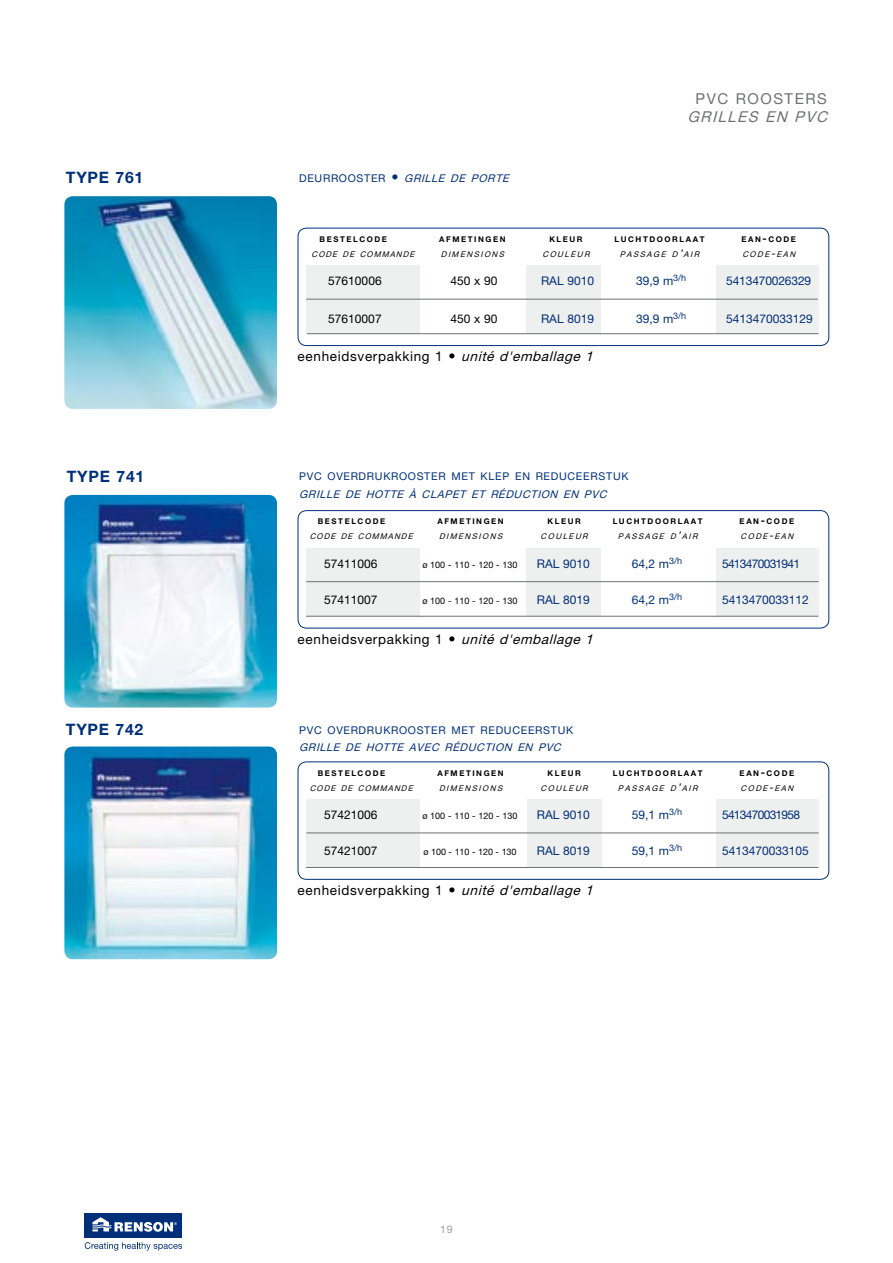
<style>
.page{position:relative;width:893px;height:1263px;background:#fff}
.page>*{position:absolute;margin:0;border:0;box-sizing:border-box;transform-origin:0 0}
.t1{font:700 15.75px "Helvetica Neue LT Std";letter-spacing:.05em;color:#002f79}
.t2{font:italic 15px "Helvetica Neue LT Std";color:#707172}
.t3{font:15px "Helvetica Neue LT Std";color:#707172}
.t4{font:13.5px "Helvetica Neue LT Std";letter-spacing:.05em;color:#000}
.t5{font:12px "Helvetica Neue LT Std";color:#002f79}
.t6{font:12px "Helvetica Neue LT Std";color:#000}
.t7{font:12px "Helvetica Neue LT Std";letter-spacing:-.06em;color:#002f79}
.t8{font:italic 10.65px "Helvetica Neue LT Std";color:#002f79}
.t9{font:10.65px "Helvetica Neue LT Std";letter-spacing:.065em;color:#002f79}
.t10{font:10.5px "Helvetica Neue LT Std";color:#9c9e9f}
.t11{font:9px "Helvetica Neue LT Std";color:#000}
.t12{font:italic 7.8px "Helvetica Neue LT Std";color:#000}
.t13{font:700 7.8px "Helvetica Neue LT Std";letter-spacing:.2em;color:#000}
.s1{font-style:normal}
.s2{font-style:normal;font-size:14.25px}
.s3{font-size:10.5px}
.s4{color:#002f79}
.s5{font-size:14.25px}
.s6{font-style:italic}
.s7{font-size:12px;color:#002f79}
</style>
<div class="page">
<div style="left:85px;top:1213px;width:97px;height:25px;background:#002f79"></div>
<svg style="left:92px;top:1217px;width:85px;height:15px"></svg>
<svg style="left:85px;top:1242px;width:97px;height:9px"></svg>
<img style="left:64px;top:495px;width:213px;height:212px">
<img style="left:64px;top:746px;width:213px;height:213px">
<img style="left:64px;top:196px;width:213px;height:213px">
<div style="left:298px;top:228px;width:531px;height:118px;border:1px solid #002f79;border-radius:9px"></div>
<div style="left:716px;top:265px;width:103px;height:69px;background:#eeefef"></div>
<div style="left:526px;top:265px;width:75px;height:69px;background:#eeefef"></div>
<div style="left:306px;top:265px;width:114px;height:69px;background:#eeefef"></div>
<hr style="left:306px;top:299px;width:512px;height:1px;background:#707172">
<hr style="left:307px;top:333px;width:512px;height:1px;background:#707172">
<div style="left:298px;top:761px;width:531px;height:119px;border:1px solid #002f79;border-radius:9px"></div>
<div style="left:716px;top:799px;width:103px;height:69px;background:#eeefef"></div>
<div style="left:527px;top:799px;width:75px;height:69px;background:#eeefef"></div>
<div style="left:306px;top:799px;width:114px;height:69px;background:#eeefef"></div>
<hr style="left:306px;top:832px;width:513px;height:1px;background:#707172">
<hr style="left:306px;top:867px;width:512px;height:1px;background:#707172">
<div style="left:298px;top:510px;width:531px;height:118px;border:1px solid #002f79;border-radius:9px"></div>
<div style="left:716px;top:548px;width:103px;height:68px;background:#eeefef"></div>
<div style="left:526px;top:548px;width:75px;height:68px;background:#eeefef"></div>
<div style="left:306px;top:548px;width:114px;height:68px;background:#eeefef"></div>
<hr style="left:306px;top:581px;width:513px;height:1px;background:#707172">
<hr style="left:306px;top:616px;width:512px;height:1px;background:#707172">
<h1 class="t1" style="left:66px;top:167px;width:79px">TYPE 761</h1>
<h3 class="t8" style="left:299px;top:172px;width:214px"><span class="s1">DEURROOSTER</span> <span class="s2">•</span> GRILLE DE PORTE</h3>
<h2 class="t3" style="left:695px;top:90px;width:53px">PVC ROOSTERS</h2>
<h2 class="t2" style="left:687px;top:108px;width:141px">grilles en PVC</h2>
<h1 class="t1" style="left:67px;top:466px;width:79px">TYPE 741</h1>
<h1 class="t1" style="left:66px;top:720px;width:79px">TYPE 742</h1>
<p class="t13" style="left:320px;top:234px;width:69px">BESTELCODE</p>
<p class="t13" style="left:439px;top:234px;width:68px">AFMETINGEN</p>
<p class="t13" style="left:549px;top:234px;width:35px">KLEUR</p>
<p class="t13" style="left:615px;top:234px;width:91px">LUCHTDOORLAAT</p>
<p class="t13" style="left:741px;top:234px;width:56px">EAN<span class="s3">-</span>CODE</p>
<p class="t12" style="left:312px;top:249px;width:107px">CODE DE COMMANDE</p>
<p class="t12" style="left:441px;top:249px;width:67px">DIMENSIONS</p>
<p class="t12" style="left:542px;top:249px;width:51px">COULEUR</p>
<p class="t12" style="left:620px;top:249px;width:83px">PASSAGE D<span class="s3">’</span>AIR</p>
<p class="t12" style="left:742px;top:249px;width:57px">CODE<span class="s3">-</span>EAN</p>
<h3 class="t6" style="left:328px;top:274px;width:55px">57610006</h3>
<h3 class="t6" style="left:451px;top:274px;width:65px">450 x 90 <span class="s4">RAL</span></h3>
<h3 class="t5" style="left:567px;top:274px;width:28px">9010</h3>
<h3 class="t5" style="left:636px;top:274px;width:52px">39,9 m<sup>3/h</sup></h3>
<h3 class="t5" style="left:726px;top:274px;width:87px">5413470026329</h3>
<h3 class="t6" style="left:328px;top:311px;width:55px">57610007</h3>
<h3 class="t6" style="left:451px;top:311px;width:65px">450 x 90 <span class="s4">RAL</span></h3>
<h3 class="t5" style="left:567px;top:311px;width:28px">8019</h3>
<h3 class="t5" style="left:636px;top:311px;width:52px">39,9 m<sup>3/h</sup></h3>
<h3 class="t5" style="left:726px;top:311px;width:88px">5413470033129</h3>
<h3 class="t4" style="left:298px;top:349px;width:301px">eenheidsverpakking 1 <span class="s5">•</span> <span class="s6">unité d'emballage 1</span></h3>
<h3 class="t9" style="left:299px;top:470px;width:331px">PVC OVERDRUKROOSTER MET KLEP EN REDUCEERSTUK</h3>
<h3 class="t8" style="left:299px;top:487px;width:312px">GRILLE DE HOTTE À CLAPET ET RÉDUCTION EN PVC</h3>
<p class="t13" style="left:318px;top:517px;width:69px">BESTELCODE</p>
<p class="t13" style="left:437px;top:517px;width:68px">AFMETINGEN</p>
<p class="t13" style="left:547px;top:517px;width:35px">KLEUR</p>
<p class="t13" style="left:613px;top:517px;width:91px">LUCHTDOORLAAT</p>
<p class="t13" style="left:740px;top:517px;width:56px">EAN<span class="s3">-</span>CODE</p>
<p class="t12" style="left:310px;top:532px;width:107px">CODE DE COMMANDE</p>
<p class="t12" style="left:439px;top:532px;width:67px">DIMENSIONS</p>
<p class="t12" style="left:541px;top:532px;width:51px">COULEUR</p>
<p class="t12" style="left:618px;top:532px;width:83px">PASSAGE D<span class="s3">’</span>AIR</p>
<p class="t12" style="left:740px;top:532px;width:57px">CODE<span class="s3">-</span>EAN</p>
<h3 class="t6" style="left:324px;top:556px;width:55px">57411006</h3>
<p class="t11" style="left:422px;top:559px;width:107px">ø 100 - 110 - 120 - 130 <span class="s7">RAL</span></p>
<h3 class="t5" style="left:563px;top:556px;width:28px">9010</h3>
<h3 class="t5" style="left:632px;top:556px;width:52px">64,2 m<sup>3/h</sup></h3>
<h3 class="t7" style="left:722px;top:556px;width:80px">5413470031941</h3>
<h3 class="t6" style="left:324px;top:592px;width:55px">57411007</h3>
<p class="t11" style="left:422px;top:595px;width:107px">ø 100 - 110 - 120 - 130 <span class="s7">RAL</span></p>
<h3 class="t5" style="left:563px;top:592px;width:28px">8019</h3>
<h3 class="t5" style="left:632px;top:592px;width:52px">64,2 m<sup>3/h</sup></h3>
<h3 class="t5" style="left:722px;top:592px;width:88px">5413470033112</h3>
<h3 class="t4" style="left:298px;top:631px;width:301px">eenheidsverpakking 1 <span class="s5">•</span> <span class="s6">unité d'emballage 1</span></h3>
<h3 class="t9" style="left:299px;top:724px;width:276px">PVC OVERDRUKROOSTER MET REDUCEERSTUK</h3>
<h3 class="t8" style="left:299px;top:741px;width:266px">GRILLE DE HOTTE AVEC RÉDUCTION EN PVC</h3>
<p class="t13" style="left:318px;top:768px;width:69px">BESTELCODE</p>
<p class="t13" style="left:437px;top:768px;width:68px">AFMETINGEN</p>
<p class="t13" style="left:547px;top:768px;width:35px">KLEUR</p>
<p class="t13" style="left:613px;top:768px;width:91px">LUCHTDOORLAAT</p>
<p class="t13" style="left:740px;top:768px;width:56px">EAN<span class="s3">-</span>CODE</p>
<p class="t12" style="left:310px;top:783px;width:107px">CODE DE COMMANDE</p>
<p class="t12" style="left:439px;top:783px;width:67px">DIMENSIONS</p>
<p class="t12" style="left:541px;top:783px;width:51px">COULEUR</p>
<p class="t12" style="left:618px;top:783px;width:83px">PASSAGE D<span class="s3">’</span>AIR</p>
<p class="t12" style="left:740px;top:783px;width:57px">CODE<span class="s3">-</span>EAN</p>
<h3 class="t6" style="left:324px;top:808px;width:55px">57421006</h3>
<p class="t11" style="left:422px;top:810px;width:107px">ø 100 - 110 - 120 - 130 <span class="s7">RAL</span></p>
<h3 class="t5" style="left:563px;top:808px;width:28px">9010</h3>
<h3 class="t5" style="left:632px;top:808px;width:52px">59,1 m<sup>3/h</sup></h3>
<h3 class="t7" style="left:722px;top:808px;width:80px">5413470031958</h3>
<h3 class="t6" style="left:324px;top:844px;width:55px">57421007</h3>
<p class="t11" style="left:423px;top:846px;width:105px">ø 100 - 110 - 120 - 130 <span class="s7">RAL</span></p>
<h3 class="t5" style="left:563px;top:844px;width:28px">8019</h3>
<h3 class="t5" style="left:632px;top:844px;width:52px">59,1 m<sup>3/h</sup></h3>
<h3 class="t5" style="left:722px;top:844px;width:88px">5413470033105</h3>
<h3 class="t4" style="left:298px;top:882px;width:301px">eenheidsverpakking 1 <span class="s5">•</span> <span class="s6">unité d'emballage 1</span></h3>
<h3 class="t10" style="left:440px;top:1223px;width:14px">19</h3>
</div>
